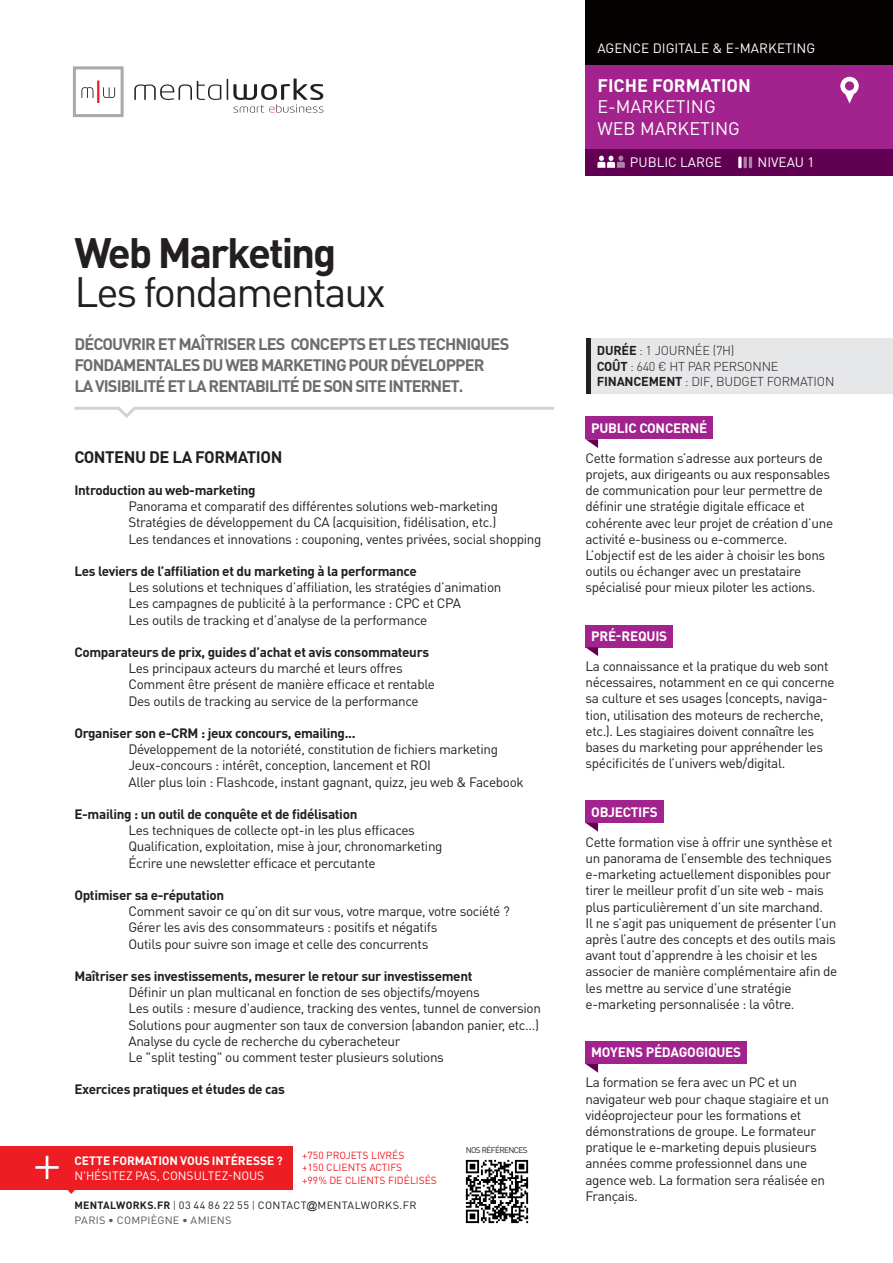
<style>
.page{position:relative;width:893px;height:1263px;background:#fff}
.page>*{position:absolute;margin:0;border:0;box-sizing:border-box;transform-origin:0 0}
.t1{font:300 57px "DIN Pro";color:#fff}
.t2{font:42px "DIN Pro";letter-spacing:-.05em;color:#231f20}
.t3{font:700 42px "DIN Pro";letter-spacing:-.05em;color:#231f20}
.t4{font:18px/21.6px "DIN Pro";color:#fff}
.t5{font:700 18px "DIN Pro";color:#fff}
.t6{font:700 16.5px/21px "DIN Pro";letter-spacing:-.05em;color:#6c6d70}
.t7{font:700 16.5px "DIN Pro";letter-spacing:-.025em;color:#231f20}
.t8{font:13.5px/16.2px "DIN Pro";letter-spacing:-.025em;color:#231f20}
.t9{font:700 13.5px "DIN Pro";letter-spacing:-.025em;color:#231f20}
.t10{font:700 13.5px "DIN Pro";letter-spacing:-.015em;color:#fff}
.t11{font:13.5px "DIN Pro";color:#fff}
.t12{font:300 12.75px/15.8px "DIN Pro";letter-spacing:-.015em;color:#231f20}
.t13{font:700 12px "DIN Pro";letter-spacing:-.005em;color:#fff}
.t14{font:12px "DIN Pro";color:#fff}
.t15{font:10.5px/15px "DIN Pro";letter-spacing:.025em;color:#231f20;scale:1.04 1}
.t16{font:10.2px/12.3px "DIN Pro";color:#ee1d23}
.t17{font:8.25px "DIN Pro";letter-spacing:-.07em;color:#231f20}
.s1{font-weight:700}
.s2{font-weight:300}
.s3{font-family:"Arial"}
.s4{color:#57585a}
</style>
<div class="page">
<div style="left:585px;top:417px;width:128px;height:22px;background:#a2238e"></div>
<svg style="left:585px;top:439px;width:13px;height:9px"></svg>
<div style="left:585px;top:625px;width:88px;height:22px;background:#a2238e"></div>
<svg style="left:585px;top:647px;width:13px;height:9px"></svg>
<div style="left:585px;top:800px;width:79px;height:23px;background:#a2238e"></div>
<svg style="left:586px;top:823px;width:12px;height:9px"></svg>
<div style="left:585px;top:1041px;width:162px;height:23px;background:#a2238e"></div>
<svg style="left:586px;top:1064px;width:12px;height:9px"></svg>
<div style="left:585px;top:65px;width:308px;height:84px;background:#a2238e"></div>
<div style="left:585px;top:149px;width:308px;height:27px;background:#610053"></div>
<div style="left:585px;top:0;width:308px;height:65px;background:#060101"></div>
<div style="left:0;top:1146px;width:292px;height:44px;background:#ee1d23"></div>
<svg style="left:134px;top:81px;width:87px;height:19px"></svg>
<svg style="left:227px;top:79px;width:96px;height:34px"></svg>
<hr style="left:97px;top:80px;width:2px;height:23px;background:#ee1d23">
<div style="left:73px;top:66px;width:51px;height:51px;border:3px solid #a8a9ad"></div>
<svg style="left:81px;top:87px;width:12px;height:11px"></svg>
<svg style="left:103px;top:87px;width:12px;height:11px"></svg>
<svg style="left:67px;top:1190px;width:8px;height:4px"></svg>
<img style="left:465px;top:1159px;width:64px;height:65px">
<svg style="left:74px;top:406px;width:480px;height:12px"></svg>
<svg style="left:840px;top:77px;width:19px;height:27px"></svg>
<svg style="left:738px;top:157px;width:4px;height:11px"></svg>
<svg style="left:744px;top:157px;width:8px;height:11px"></svg>
<svg style="left:597px;top:156px;width:28px;height:12px"></svg>
<div style="left:591px;top:338px;width:302px;height:56px;background:#e6e7e9"></div>
<div style="left:586px;top:338px;width:5px;height:56px;background:#231f20"></div>
<h2 class="t3" style="left:74px;top:224px;width:264px">Web Marketing</h2>
<h2 class="t2" style="left:74px;top:263px;width:313px">Les fondamentaux</h2>
<p class="t6" style="left:74px;top:333px;width:437px">DÉCOUVRIR ET MAÎTRISER LES CONCEPTS ET LES TECHNIQUES<br>FONDAMENTALES DU WEB MARKETING POUR DÉVELOPPER<br>LA VISIBILITÉ ET LA RENTABILITÉ DE SON SITE INTERNET.</p>
<p class="t7" style="left:74px;top:445px;width:210px">CONTENU DE LA FORMATION</p>
<p class="t9" style="left:74px;top:481px;width:183px">Introduction au web-marketing</p>
<p class="t8" style="left:128px;top:498px;width:414px">Panorama et comparatif des différentes solutions web-marketing<br>Stratégies de développement du CA (acquisition, fidélisation, etc.)<br>Les tendances et innovations : couponing, ventes privées, social shopping</p>
<p class="t9" style="left:74px;top:562px;width:344px">Les leviers de l’affiliation et du marketing à la performance</p>
<p class="t8" style="left:128px;top:579px;width:374px">Les solutions et techniques d’affiliation, les stratégies d’animation<br>Les campagnes de publicité à la performance : CPC et CPA<br>Les outils de tracking et d’analyse de la performance</p>
<p class="t9" style="left:74px;top:643px;width:356px">Comparateurs de prix, guides d’achat et avis consommateurs</p>
<p class="t8" style="left:128px;top:660px;width:308px">Les principaux acteurs du marché et leurs offres<br>Comment être présent de manière efficace et rentable<br>Des outils de tracking au service de la performance</p>
<p class="t9" style="left:74px;top:724px;width:283px">Organiser son e-CRM : jeux concours, emailing...</p>
<p class="t8" style="left:128px;top:741px;width:397px">Développement de la notoriété, constitution de fichiers marketing<br>Jeux-concours : intérêt, conception, lancement et ROI<br>Aller plus loin : Flashcode, instant gagnant, quizz, jeu web &amp; Facebook</p>
<p class="t9" style="left:74px;top:805px;width:284px">E-mailing : un outil de conquête et de fidélisation</p>
<p class="t8" style="left:128px;top:822px;width:316px">Les techniques de collecte opt-in les plus efficaces<br>Qualification, exploitation, mise à jour, chronomarketing<br>Écrire une newsletter efficace et percutante</p>
<p class="t9" style="left:74px;top:886px;width:151px">Optimiser sa e-réputation</p>
<p class="t8" style="left:128px;top:903px;width:383px">Comment savoir ce qu’on dit sur vous, votre marque, votre société ?<br>Gérer les avis des consommateurs : positifs et négatifs<br>Outils pour suivre son image et celle des concurrents</p>
<p class="t9" style="left:74px;top:967px;width:400px">Maîtriser ses investissements, mesurer le retour sur investissement</p>
<p class="t8" style="left:128px;top:984px;width:414px">Définir un plan multicanal en fonction de ses objectifs/moyens<br>Les outils : mesure d'audience, tracking des ventes, tunnel de conversion Solutions pour augmenter son taux de conversion (abandon panier, etc…)<br>Analyse du cycle de recherche du cyberacheteur<br>Le "split testing" ou comment tester plusieurs solutions</p>
<p class="t9" style="left:74px;top:1080px;width:212px">Exercices pratiques et études de cas</p>
<h1 class="t1" style="left:32px;top:1123px;width:31px">+</h1>
<p class="t16" style="left:302px;top:1149px;width:136px">+750 PROJETS LIVRÉS<br>+150 CLIENTS ACTIFS<br>+99% DE CLIENTS FIDÉLISÉS</p>
<p class="t13" style="left:74px;top:1152px;width:210px">CETTE FORMATION VOUS INTÉRESSE ?</p>
<p class="t14" style="left:74px;top:1167px;width:191px">N'HÉSITEZ PAS, CONSULTEZ-NOUS</p>
<p class="t15" style="left:74px;top:1197px;width:330px"><span class="s1">MENTALWORKS.FR</span> <span class="s2">|</span> 03 44 86 22 55 <span class="s2">|</span> CONTACT<span class="s3">@</span>MENTALWORKS.FR<br><span class="s4">PARIS • COMPIÈGNE • AMIENS</span></p>
<p class="t17" style="left:466px;top:1145px;width:63px">NOS RÉFÉRENCES</p>
<p class="t11" style="left:597px;top:39px;width:219px">AGENCE DIGITALE &amp; E-MARKETING</p>
<h3 class="t5" style="left:597px;top:73px;width:155px">FICHE FORMATION</h3>
<h3 class="t4" style="left:597px;top:95px;width:144px">E-MARKETING<br>WEB MARKETING</h3>
<p class="t11" style="left:630px;top:153px;width:93px">PUBLIC LARGE</p>
<p class="t11" style="left:757px;top:153px;width:59px">NIVEAU 1</p>
<p class="t12" style="left:597px;top:342px;width:239px"><span class="s1">DURÉE</span> : 1 JOURNÉE (7H)<br><span class="s1">COÛT</span> : 640 € HT PAR PERSONNE<br><span class="s1">FINANCEMENT</span> : DIF, BUDGET FORMATION</p>
<p class="t10" style="left:591px;top:419px;width:118px">PUBLIC CONCERNÉ</p>
<p class="t8" style="left:585px;top:449px;width:249px">Cette formation s’adresse aux porteurs de projets, aux dirigeants ou aux responsables de communication pour leur permettre de définir une stratégie digitale efficace et cohérente avec leur projet de création d’une activité e-business ou e-commerce.<br>L’objectif est de les aider à choisir les bons outils ou échanger avec un prestataire spécialisé pour mieux piloter les actions.</p>
<p class="t10" style="left:591px;top:627px;width:78px">PRÉ-REQUIS</p>
<p class="t8" style="left:585px;top:657px;width:250px">La connaissance et la pratique du web sont nécessaires, notamment en ce qui concerne sa culture et ses usages (concepts, naviga&shy;tion, utilisation des moteurs de recherche, etc.). Les stagiaires doivent connaître les bases du marketing pour appréhender les spécificités de l’univers web/digital.</p>
<p class="t10" style="left:591px;top:803px;width:68px">OBJECTIFS</p>
<p class="t8" style="left:585px;top:833px;width:253px">Cette formation vise à offrir une synthèse et un panorama de l’ensemble des techniques e-marketing actuellement disponibles pour tirer le meilleur profit d’un site web - mais plus particulièrement d’un site marchand.<br>Il ne s’agit pas uniquement de présenter l’un après l’autre des concepts et des outils mais avant tout d’apprendre à les choisir et les associer de manière complémentaire afin de les mettre au service d’une stratégie e-marketing personnalisée : la vôtre.</p>
<p class="t10" style="left:591px;top:1043px;width:152px">MOYENS PÉDAGOGIQUES</p>
<p class="t8" style="left:585px;top:1074px;width:245px">La formation se fera avec un PC et un navigateur web pour chaque stagiaire et un vidéoprojecteur pour les formations et démonstrations de groupe. Le formateur pratique le e-marketing depuis plusieurs années comme professionnel dans une agence web. La formation sera réalisée en Français.</p>
</div>
